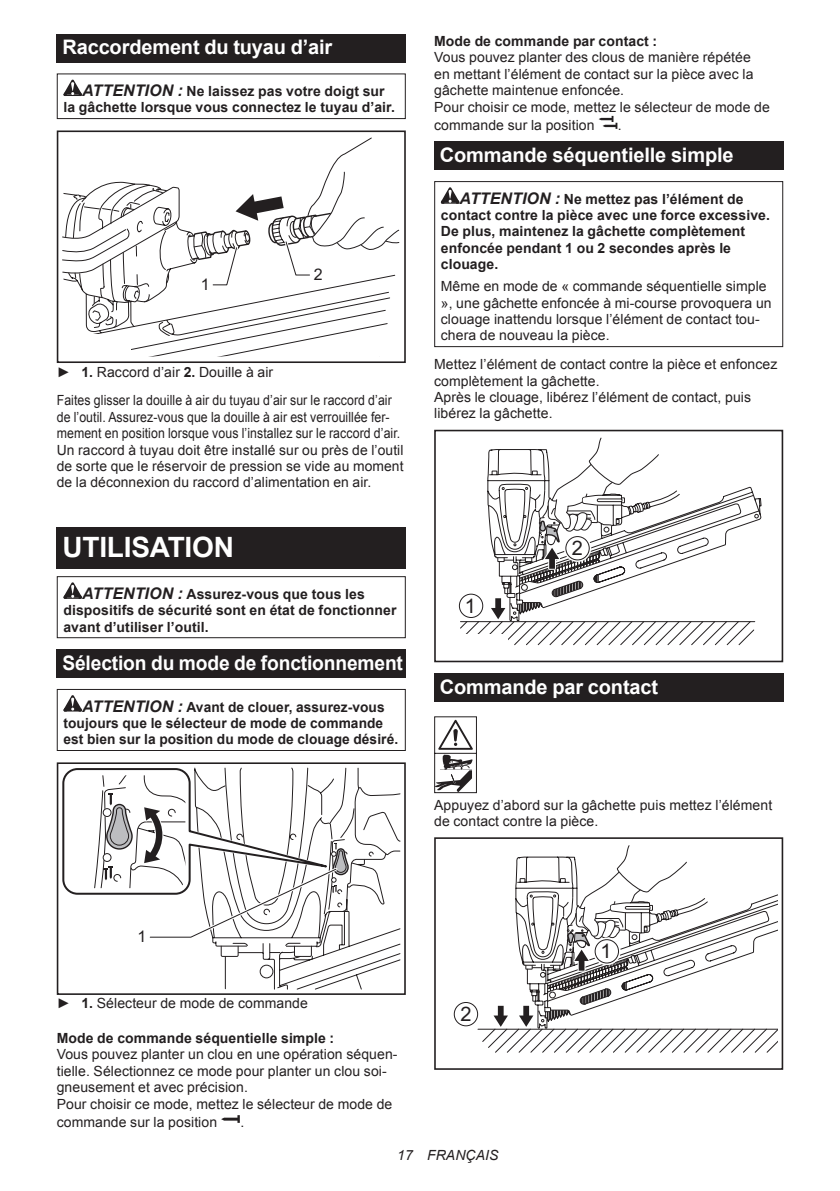
<style>
.page{position:relative;width:840px;height:1191px;background:#fff}
.page>*{position:absolute;margin:0;border:0;box-sizing:border-box;transform-origin:0 0}
.t1{font:700 28px "Arial";letter-spacing:-.01em;color:#fff}
.t2{font:700 20px "Arial";letter-spacing:-.01em;color:#fff}
.t3{font:700 20px "Arial";letter-spacing:-.01em;color:#fff;scale:.96 1}
.t4{font:20px "Arial";color:#231f20}
.t5{font:16px "Arial";color:#231f20}
.t6{font:14px/16.4px "Arial";letter-spacing:.005em;color:#231f20}
.t7{font:700 14px/16.4px "Arial";letter-spacing:.005em;color:#231f20}
.t8{font:14px/16.4px "Arial";letter-spacing:.005em;color:#231f20;scale:.88 1}
.t9{font:italic 14px "Arial";letter-spacing:.005em;color:#231f20}
.s1{font-style:italic;font-size:16px}
.s2{font-weight:700}
</style>
<div class="page">
<div style="left:57px;top:34px;width:348px;height:29px;background:#231f20"></div>
<svg style="left:63px;top:80px;width:19px;height:16px"></svg>
<div style="left:57px;top:73px;width:348px;height:46px;border:1px solid #231f20"></div>
<svg style="left:131px;top:336px;width:196px;height:20px"></svg>
<div style="left:57px;top:130px;width:348px;height:233px;border:2px solid #231f20"></div>
<svg style="left:62px;top:137px;width:337px;height:199px"></svg>
<div style="left:57px;top:527px;width:348px;height:41px;background:#231f20"></div>
<svg style="left:63px;top:582px;width:19px;height:17px"></svg>
<div style="left:57px;top:576px;width:348px;height:62px;border:1px solid #231f20"></div>
<div style="left:57px;top:649px;width:348px;height:29px;background:#231f20"></div>
<svg style="left:63px;top:695px;width:19px;height:16px"></svg>
<div style="left:57px;top:689px;width:348px;height:62px;border:1px solid #231f20"></div>
<svg style="left:224px;top:957px;width:176px;height:33px"></svg>
<div style="left:57px;top:762px;width:348px;height:233px;border:2px solid #231f20"></div>
<svg style="left:60px;top:762px;width:340px;height:195px"></svg>
<svg style="left:221px;top:1115px;width:19px;height:7px"></svg>
<svg style="left:598px;top:116px;width:19px;height:13px"></svg>
<div style="left:434px;top:142px;width:348px;height:28px;background:#231f20"></div>
<svg style="left:440px;top:187px;width:19px;height:17px"></svg>
<div style="left:434px;top:181px;width:348px;height:166px;border:1px solid #231f20"></div>
<div style="left:434px;top:430px;width:348px;height:232px;border:2px solid #231f20"></div>
<svg style="left:458px;top:437px;width:296px;height:208px"></svg>
<div style="left:565px;top:536px;width:24px;height:24px;background:#fff;border-radius:50%"></div>
<div style="left:565px;top:536px;width:24px;height:24px;border:1px solid #231f20;border-radius:50%"></div>
<div style="left:434px;top:673px;width:348px;height:29px;background:#231f20"></div>
<svg style="left:434px;top:716px;width:43px;height:77px"></svg>
<div style="left:434px;top:837px;width:348px;height:232px;border:2px solid #231f20"></div>
<svg style="left:455px;top:845px;width:322px;height:208px"></svg>
<div style="left:454px;top:1002px;width:23px;height:23px;background:#fff;border-radius:50%"></div>
<div style="left:453px;top:1002px;width:25px;height:24px;border:1px solid #231f20;border-radius:50%"></div>
<h2 class="t2" style="left:62px;top:34px;width:271px">Raccordement du tuyau d’air</h2>
<p class="t7" style="left:63px;top:83px;width:333px;text-indent:19px"><span class="s1">ATTENTION :</span> Ne laissez pas votre doigt sur la gâchette lorsque vous connectez le tuyau d’air.</p>
<p class="t5" style="left:200px;top:274px;width:10px">1</p>
<p class="t5" style="left:314px;top:264px;width:10px">2</p>
<p class="t6" style="left:57px;top:357px;width:336px;line-height:28.8px">► <span class="s2">1.</span> Raccord d’air <span class="s2">2.</span> Douille à air<br>Faites glisser la douille à air du tuyau d’air sur le raccord d’air</p>
<p class="t8" style="left:57px;top:409px;width:395px">de l’outil. Assurez-vous que la douille à air est verrouillée fer&shy;mement en position lorsque vous l’installez sur le raccord d’air.<br>Un raccord à tuyau doit être installé sur ou près de l’outil de sorte que le réservoir de pression se vide au moment de la déconnexion du raccord d’alimentation en air.</p>
<h1 class="t1" style="left:62px;top:528px;width:173px">UTILISATION</h1>
<p class="t7" style="left:63px;top:586px;width:334px;text-indent:19px"><span class="s1">ATTENTION :</span> Assurez-vous que tous les dispositifs de sécurité sont en état de fonctionner avant d’utiliser l’outil.</p>
<h2 class="t3" style="left:62px;top:649px;width:356px">Sélection du mode de fonctionnement</h2>
<p class="t7" style="left:63px;top:699px;width:336px;text-indent:19px"><span class="s1">ATTENTION :</span> Avant de clouer, assurez-vous toujours que le sélecteur de mode de commande est bien sur la position du mode de clouage désiré.</p>
<p class="t7" style="left:434px;top:33px;width:224px">Mode de commande par contact :</p>
<p class="t6" style="left:434px;top:49px;width:337px">Vous pouvez planter des clous de manière répétée en mettant l’élément de contact sur la pièce avec la gâchette maintenue enfoncée.<br>Pour choisir ce mode, mettez le sélecteur de mode de</p>
<p class="t6" style="left:434px;top:117px;width:162px">commande sur la position</p>
<p class="t6" style="left:617px;top:117px;width:5px">.</p>
<h2 class="t2" style="left:439px;top:141px;width:295px">Commande séquentielle simple</h2>
<p class="t7" style="left:440px;top:191px;width:330px;text-indent:19px"><span class="s1">ATTENTION :</span> Ne mettez pas l’élément de contact contre la pièce avec une force excessive.<br>De plus, maintenez la gâchette complètement enfoncée pendant 1 ou 2 secondes après le clouage.</p>
<p class="t6" style="left:440px;top:278px;width:332px">Même en mode de « commande séquentielle simple », une gâchette enfoncée à mi-course provoquera un clouage inattendu lorsque l’élément de contact tou&shy;chera de nouveau la pièce.</p>
<p class="t6" style="left:434px;top:356px;width:344px">Mettez l’élément de contact contre la pièce et enfoncez complètement la gâchette.<br>Après le clouage, libérez l’élément de contact, puis libérez la gâchette.</p>
<h2 class="t4" style="left:464px;top:593px;width:13px">1</h2>
<h2 class="t4" style="left:571px;top:535px;width:13px">2</h2>
<h2 class="t2" style="left:439px;top:673px;width:220px">Commande par contact</h2>
<p class="t6" style="left:434px;top:796px;width:339px">Appuyez d’abord sur la gâchette puis mettez l’élément de contact contre la pièce.</p>
<p class="t5" style="left:137px;top:926px;width:10px">1</p>
<p class="t6" style="left:57px;top:995px;width:252px">► <span class="s2">1.</span> Sélecteur de mode de commande</p>
<p class="t7" style="left:57px;top:1030px;width:279px">Mode de commande séquentielle simple :</p>
<p class="t6" style="left:57px;top:1046px;width:342px">Vous pouvez planter un clou en une opération séquen&shy;tielle. Sélectionnez ce mode pour planter un clou soi&shy;gneusement et avec précision.<br>Pour choisir ce mode, mettez le sélecteur de mode de</p>
<p class="t6" style="left:57px;top:1114px;width:162px">commande sur la position</p>
<p class="t6" style="left:240px;top:1114px;width:5px">.</p>
<h2 class="t4" style="left:460px;top:1001px;width:13px">2</h2>
<h2 class="t4" style="left:600px;top:938px;width:13px">1</h2>
<p class="t9" style="left:397px;top:1146px;width:103px">17 FRANÇAIS</p>
</div>
